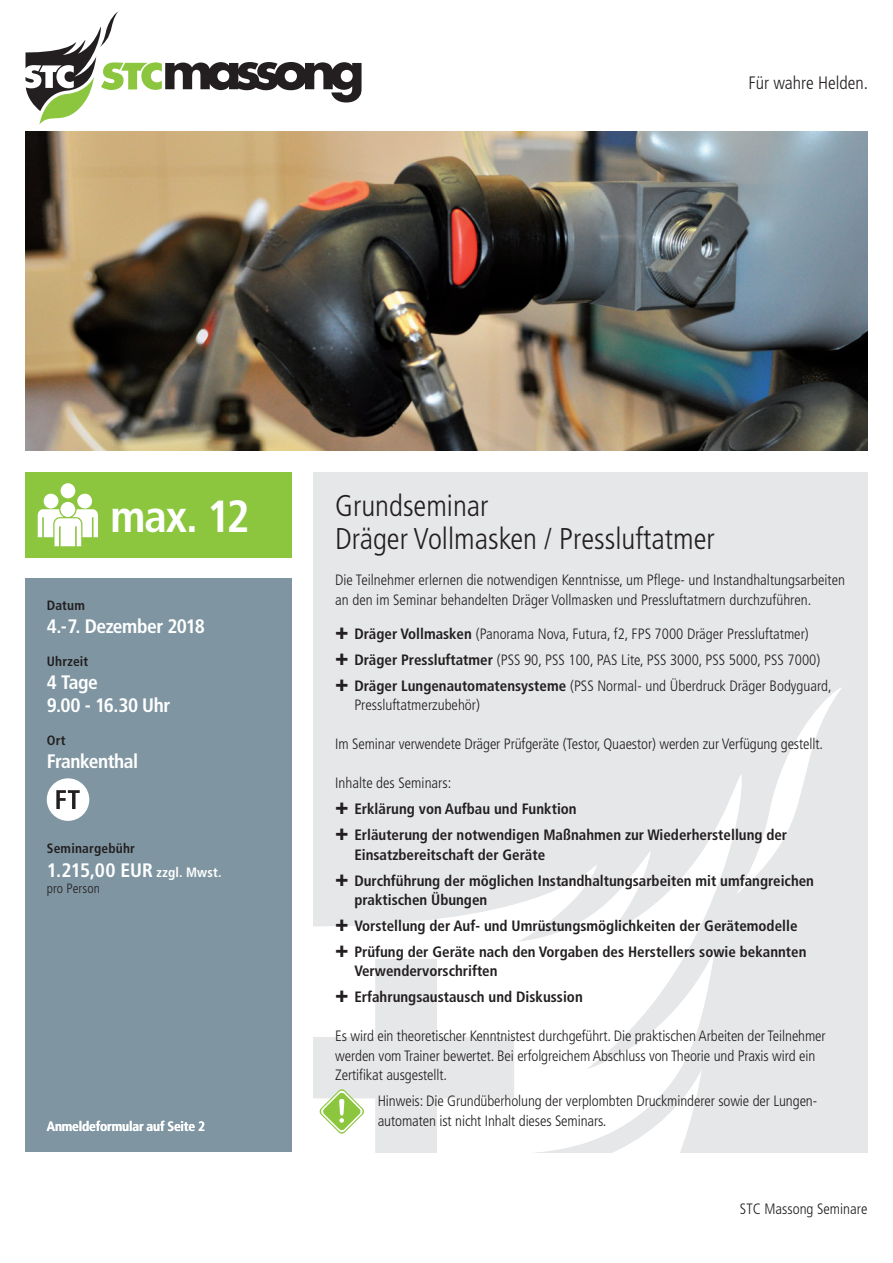
<style>
.page{position:relative;width:893px;height:1263px;background:#fff}
.page>*{position:absolute;margin:0;border:0;box-sizing:border-box;transform-origin:0 0}
.t1{font:700 condensed 45px "Frutiger LT Pro";color:#fff}
.t2{font:300 condensed 30px/33px "Frutiger LT Pro";color:#231f20}
.t3{font:700 condensed 19.5px/23.4px "Frutiger LT Pro";letter-spacing:-.025em;color:#fff}
.t4{font:300 condensed 18px "Frutiger LT Pro";color:#231f20}
.t5{font:300 condensed 15px/19.5px "Frutiger LT Pro";letter-spacing:-.005em;color:#231f20}
.t6{font:700 condensed 15px/26px "Frutiger LT Pro";color:#231f20}
.t7{font:700 condensed 13.5px "Frutiger LT Pro";letter-spacing:.015em;color:#231f20}
.t8{font:700 condensed 13.5px "Frutiger LT Pro";letter-spacing:-.01em;color:#fff}
.t9{font:300 condensed 13.5px "Frutiger LT Pro";letter-spacing:.01em;color:#231f20}
.s1{font-size:13.5px}
.s2{font-weight:900;font-size:22.5px}
.s3{font-weight:700}
.s4{font-weight:300}
</style>
<div class="page">
<div style="left:26px;top:472px;width:266px;height:85px;background:#8bc63e"></div>
<div style="left:61px;top:483px;width:14px;height:15px;background:#fff;border-radius:50%"></div>
<div style="left:60px;top:502px;width:15px;height:15px;background:#fff;border-radius:50%"></div>
<div style="left:77px;top:494px;width:15px;height:14px;background:#fff;border-radius:50%"></div>
<div style="left:44px;top:494px;width:14px;height:14px;background:#fff;border-radius:50%"></div>
<svg style="left:38px;top:509px;width:60px;height:37px"></svg>
<div style="left:313px;top:472px;width:554px;height:680px;background:#e6e7e9"></div>
<div style="left:26px;top:578px;width:266px;height:574px;background:#7f96a2"></div>
<svg style="left:26px;top:12px;width:336px;height:112px"></svg>
<img style="left:26px;top:132px;width:841px;height:319px">
<svg style="left:313px;top:688px;width:529px;height:465px"></svg>
<svg style="left:380px;top:1070px;width:321px;height:83px;fill:#fff"></svg>
<div style="left:47px;top:778px;width:42px;height:43px;background:#fff;border-radius:50%"></div>
<svg style="left:56px;top:790px;width:24px;height:19px"></svg>
<svg style="left:319px;top:1089px;width:45px;height:45px"></svg>
<p class="t4" style="left:748px;top:72px;width:121px">Für wahre Helden.</p>
<h1 class="t1" style="left:111px;top:490px;width:141px">max. 12</h1>
<p class="t7" style="left:47px;top:597px;width:40px">Datum</p>
<h3 class="t3" style="left:47px;top:615px;width:160px">4.-7. Dezember 2018</h3>
<p class="t7" style="left:47px;top:653px;width:43px">Uhrzeit</p>
<h3 class="t3" style="left:47px;top:670px;width:125px">4 Tage<br>9.00 - 16.30 Uhr</h3>
<p class="t7" style="left:47px;top:732px;width:20px">Ort</p>
<h3 class="t3" style="left:47px;top:750px;width:93px">Frankenthal</h3>
<p class="t7" style="left:47px;top:840px;width:90px">Seminargebühr</p>
<h3 class="t3" style="left:47px;top:858px;width:177px">1.215,00 EUR <span class="s1">zzgl. Mwst.</span></h3>
<p class="t9" style="left:47px;top:880px;width:55px">pro Person</p>
<p class="t8" style="left:47px;top:1119px;width:160px">Anmeldeformular auf Seite 2</p>
<h2 class="t2" style="left:335px;top:489px;width:381px">Grundseminar<br>Dräger Vollmasken / Pressluftatmer</h2>
<p class="t5" style="left:335px;top:570px;width:511px">Die Teilnehmer erlernen die notwendigen Kenntnisse, um Pflege- und Instandhaltungsarbeiten an den im Seminar behandelten Dräger Vollmasken und Pressluftatmern durchzuführen.</p>
<p class="t5" style="left:335px;top:621px;width:498px;line-height:26px"><span class="s2">+</span> <span class="s3">Dräger Vollmasken</span> (Panorama Nova, Futura, f2, FPS 7000 Dräger Pressluftatmer)<br><span class="s2">+</span> <span class="s3">Dräger Pressluftatmer</span> (PSS 90, PSS 100, PAS Lite, PSS 3000, PSS 5000, PSS 7000) <span class="s2">+</span> <span class="s3">Dräger Lungenautomatensysteme</span> (PSS Normal- und Überdruck Dräger Bodyguard,</p>
<p class="t5" style="left:354px;top:696px;width:127px">Pressluftatmerzubehör)</p>
<p class="t5" style="left:335px;top:735px;width:489px">Im Seminar verwendete Dräger Prüfgeräte (Testor, Quaestor) werden zur Verfügung gestellt.</p>
<p class="t6" style="left:335px;top:770px;width:454px"><span class="s4">Inhalte des Seminars:<br></span><span class="s2">+</span> Erklärung von Aufbau und Funktion<br><span class="s2">+</span> Erläuterung der notwendigen Maßnahmen zur Wiederherstellung der</p>
<p class="t6" style="left:335px;top:841px;width:480px;text-indent:19px">Einsatzbereitschaft der Geräte<br><span class="s2">+</span> Durchführung der möglichen Instandhaltungsarbeiten mit umfangreichen</p>
<p class="t6" style="left:335px;top:887px;width:473px;text-indent:19px">praktischen Übungen<br><span class="s2">+</span> Vorstellung der Auf- und Umrüstungsmöglichkeiten der Gerätemodelle <span class="s2">+</span> Prüfung der Geräte nach den Vorgaben des Herstellers sowie bekannten</p>
<p class="t6" style="left:335px;top:958px;width:249px;text-indent:19px">Verwendervorschriften<br><span class="s2">+</span> Erfahrungsaustausch und Diskussion</p>
<p class="t5" style="left:335px;top:1026px;width:492px">Es wird ein theoretischer Kenntnistest durchgeführt. Die praktischen Arbeiten der Teilnehmer werden vom Trainer bewertet. Bei erfolgreichem Abschluss von Theorie und Praxis wird ein<br>Zertifikat ausgestellt.</p>
<p class="t5" style="left:378px;top:1091px;width:441px">Hinweis: Die Grundüberholung der verplombten Druckminderer sowie der Lungen&shy;automaten ist nicht Inhalt dieses Seminars.</p>
<p class="t5" style="left:740px;top:1199px;width:129px">STC Massong Seminare</p>
</div>
